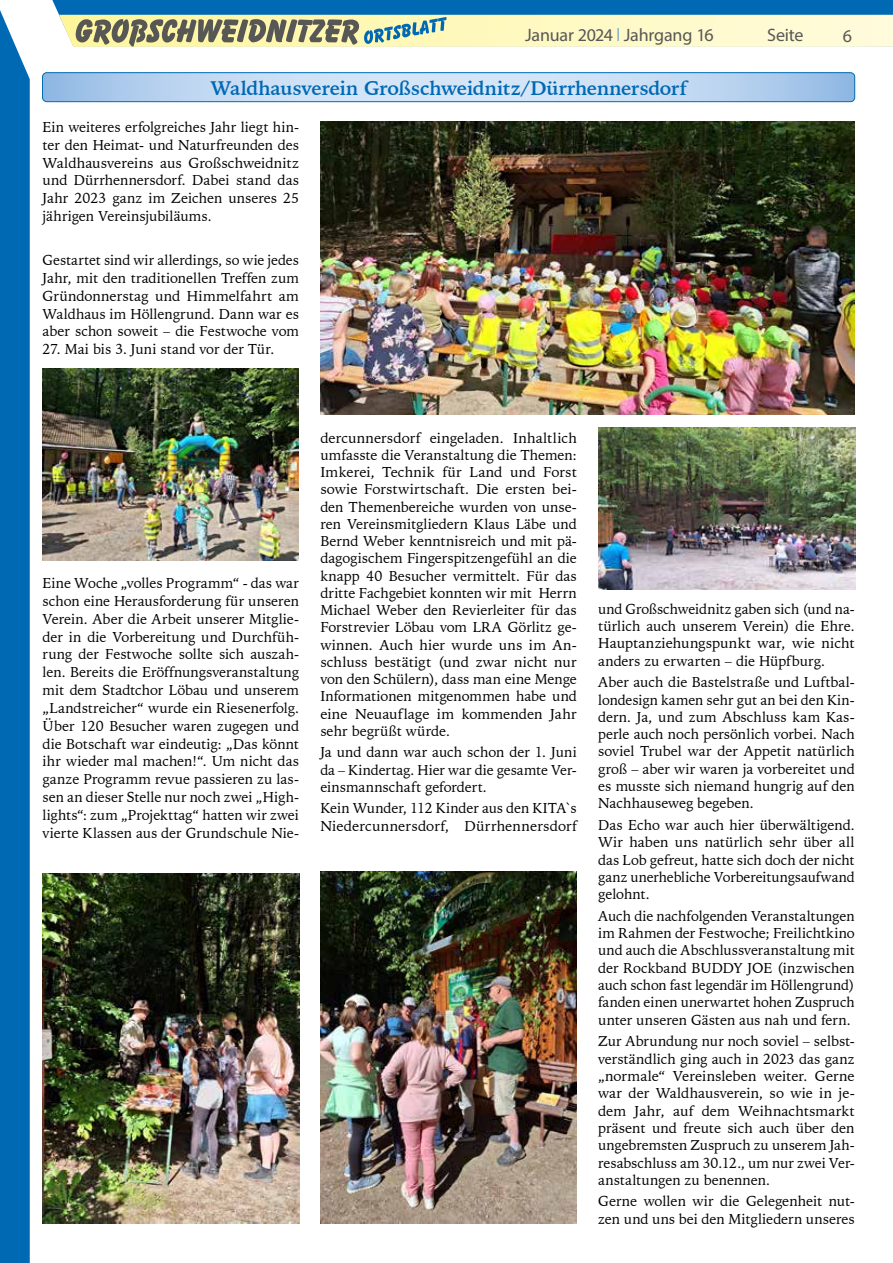
<style>
.page{position:relative;width:893px;height:1263px;background:#fff}
.page>*{position:absolute;margin:0;border:0;box-sizing:border-box;transform-origin:0 0}
.t1{font:700 19.5px "Iowan Old Style BT";letter-spacing:-.01em;color:#0069b4}
.t2{font:18px "Myriad Pro";letter-spacing:-.01em;color:#575756}
.t3{font:14.25px/17.2px "Iowan Old Style BT";color:#000;text-align:justify}
.s1{font-family:"Saxony";font-weight:300;color:#4f8fcd}
</style>
<div class="page">
<svg style="left:52px;top:0;width:841px;height:47px;background:#98b7b2"></svg>
<div style="left:0;top:10px;width:30px;height:1253px;background:#0069b4"></div>
<svg style="left:43px;top:74px;width:812px;height:28px;background:#c0d7f1"></svg>
<div style="left:42px;top:72px;width:813px;height:30px;border:1px solid #0069b4;border-radius:4px"></div>
<img style="left:598px;top:427px;width:257px;height:163px">
<img style="left:42px;top:368px;width:257px;height:193px">
<img style="left:43px;top:873px;width:256px;height:351px">
<img style="left:320px;top:872px;width:257px;height:352px">
<img style="left:320px;top:121px;width:535px;height:294px">
<p class="t2" style="left:525px;top:24px;width:190px">Januar 2024 <span class="s1">|</span> Jahrgang 16</p>
<p class="t2" style="left:767px;top:24px;width:38px">Seite</p>
<p class="t2" style="left:843px;top:25px;width:11px">6</p>
<h1 class="t1" style="left:211px;top:75px;width:478px">Waldhausverein Großschweidnitz/Dürrhennersdorf</h1>
<p class="t3" style="left:43px;top:118px;width:258px;line-height:17.9px">Ein weiteres erfolgreiches Jahr liegt hin&shy;ter den Heimat- und Naturfreunden des Waldhausvereins aus Großschweidnitz und Dürrhennersdorf. Dabei stand das Jahr 2023 ganz im Zeichen unseres 25 jährigen Vereinsjubiläums.</p>
<p class="t3" style="left:43px;top:251px;width:258px;line-height:17.9px">Gestartet sind wir allerdings, so wie jedes Jahr, mit den traditionellen Treffen zum Gründonnerstag und Himmelfahrt am Waldhaus im Höllengrund. Dann war es aber schon soweit – die Festwoche vom</p>
<p class="t3" style="left:43px;top:341px;width:233px">27. Mai bis 3. Juni stand vor der Tür.</p>
<p class="t3" style="left:43px;top:574px;width:258px;line-height:17.9px">Eine Woche „volles Programm“ - das war schon eine Herausforderung für unseren Verein. Aber die Arbeit unserer Mitglie&shy;der in die Vorbereitung und Durchfüh&shy;rung der Festwoche sollte sich auszah&shy;len. Bereits die Eröffnungsveranstaltung mit dem Stadtchor Löbau und unserem „Landstreicher“ wurde ein Riesenerfolg.<br>Über 120 Besucher waren zugegen und die Botschaft war eindeutig: „Das könnt ihr wieder mal machen!“. Um nicht das ganze Programm revue passieren zu las&shy;sen an dieser Stelle nur noch zwei „High&shy;lights“: zum „Projekttag“ hatten wir zwei vierte Klassen aus der Grundschule Nie-</p>
<p class="t3" style="left:320px;top:429px;width:258px">dercunnersdorf eingeladen. Inhaltlich umfasste die Veranstaltung die Themen:<br>Imkerei, Technik für Land und Forst sowie Forstwirtschaft. Die ersten bei&shy;den Themenbereiche wurden von unse&shy;ren Vereinsmitgliedern Klaus Läbe und Bernd Weber kenntnisreich und mit pä&shy;dagogischem Fingerspitzengefühl an die knapp 40 Besucher vermittelt. Für das dritte Fachgebiet konnten wir mit Herrn Michael Weber den Revierleiter für das Forstrevier Löbau vom LRA Görlitz ge&shy;winnen. Auch hier wurde uns im An&shy;schluss bestätigt (und zwar nicht nur von den Schülern), dass man eine Menge Informationen mitgenommen habe und eine Neuauflage im kommenden Jahr sehr begrüßt würde.</p>
<p class="t3" style="left:320px;top:744px;width:258px">Ja und dann war auch schon der 1. Juni da – Kindertag. Hier war die gesamte Ver&shy;einsmannschaft gefordert.</p>
<p class="t3" style="left:320px;top:800px;width:258px">Kein Wunder, 112 Kinder aus den KITA`s<br>Niedercunnersdorf, Dürrhennersdorf</p>
<p class="t3" style="left:598px;top:600px;width:258px">und Großschweidnitz gaben sich (und na&shy;türlich auch unserem Verein) die Ehre.<br>Hauptanziehungspunkt war, wie nicht anders zu erwarten – die Hüpfburg.</p>
<p class="t3" style="left:598px;top:673px;width:258px">Aber auch die Bastelstraße und Luftbal&shy;londesign kamen sehr gut an bei den Kin&shy;dern. Ja, und zum Abschluss kam Kas&shy;perle auch noch persönlich vorbei. Nach soviel Trubel war der Appetit natürlich groß – aber wir waren ja vorbereitet und es musste sich niemand hungrig auf den Nachhauseweg begeben.</p>
<p class="t3" style="left:598px;top:816px;width:258px">Das Echo war auch hier überwältigend.<br>Wir haben uns natürlich sehr über all das Lob gefreut, hatte sich doch der nicht ganz unerhebliche Vorbereitungsaufwand gelohnt.</p>
<p class="t3" style="left:598px;top:907px;width:258px">Auch die nachfolgenden Veranstaltungen im Rahmen der Festwoche; Freilichtkino und auch die Abschlussveranstaltung mit der Rockband BUDDY JOE (inzwischen auch schon fast legendär im Höllengrund) fanden einen unerwartet hohen Zuspruch unter unseren Gästen aus nah und fern.</p>
<p class="t3" style="left:598px;top:1032px;width:258px">Zur Abrundung nur noch soviel – selbst&shy;verständlich ging auch in 2023 das ganz „normale“ Vereinsleben weiter. Gerne war der Waldhausverein, so wie in je&shy;dem Jahr, auf dem Weihnachtsmarkt präsent und freute sich auch über den ungebremsten Zuspruch zu unserem Jah&shy;resabschluss am 30.12., um nur zwei Ver&shy;anstaltungen zu benennen.</p>
<p class="t3" style="left:598px;top:1193px;width:258px">Gerne wollen wir die Gelegenheit nut&shy;zen und uns bei den Mitgliedern unseres</p>
</div>
